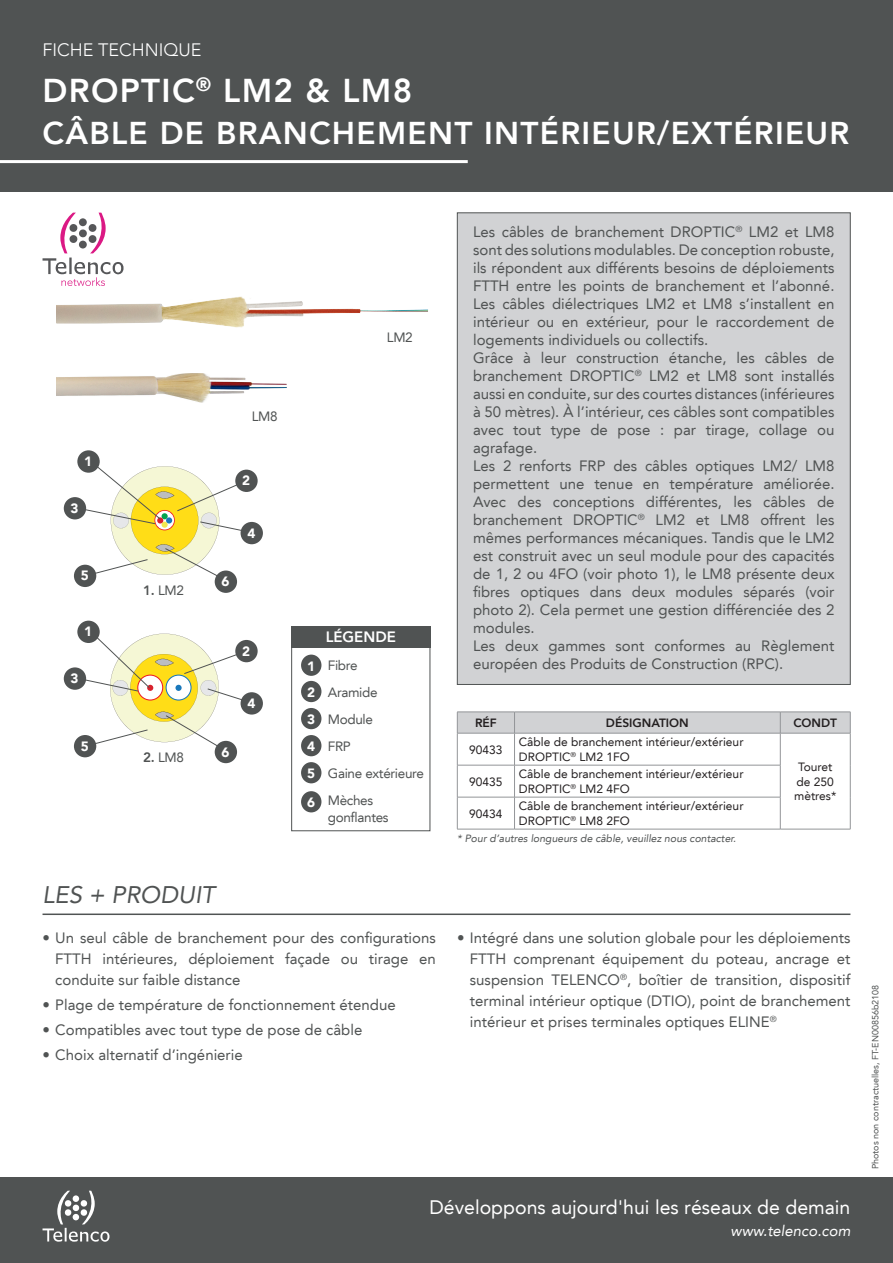
<style>
.page{position:relative;width:893px;height:1263px;background:#fff}
.page>*{position:absolute;margin:0;border:0;box-sizing:border-box;transform-origin:0 0}
.t1{font:800 33px "Avenir LT";letter-spacing:.04em;color:#fff}
.t2{font:800 31.5px "Avenir LT";letter-spacing:.04em;color:#fff}
.t3{font:italic 24px "Avenir LT";color:#505353}
.t4{font:19.5px "Avenir LT";color:#fff}
.t5{font:300 18px "Avenir LT";color:#fff}
.t6{font:15px/18px "Avenir LT";color:#505353;text-align:justify}
.t7{font:italic 15px "Avenir LT";color:#fff}
.t8{font:800 15px "Avenir LT";color:#fff}
.t9{font:13.5px/27px "Avenir LT";letter-spacing:-.025em;color:#505353}
.t10{font:900 13.5px/26.8px "Avenir 95";color:#fff;text-align:justify}
.t11{font:12px/14.4px "Avenir LT";color:#231f20}
.t12{font:800 12px "Avenir LT";color:#231f20}
.t13{font:italic 10.5px "Avenir LT";color:#505353}
.t14{font:9px "Avenir LT";color:#505353}
.s1{font-weight:800}
</style>
<div class="page">
<div style="left:0;top:1178px;width:893px;height:85px;background:#505353"></div>
<div style="left:0;top:0;width:893px;height:191px;background:#505353"></div>
<hr style="left:0;top:160px;width:468px;height:3px;background:#fff">
<img style="left:56px;top:296px;width:372px;height:32px">
<img style="left:57px;top:373px;width:230px;height:30px">
<hr style="left:43px;top:913px;width:807px;height:2px;background:#505353">
<svg style="left:43px;top:1191px;width:67px;height:51px"></svg>
<div style="left:457px;top:212px;width:394px;height:473px;background:#d1d2d4"></div>
<svg style="left:457px;top:712px;width:394px;height:21px;background:#cecfd1"></svg>
<hr style="left:457px;top:733px;width:57px;height:1px;background:#939598">
<hr style="left:457px;top:733px;width:1px;height:32px;background:#939598">
<hr style="left:514px;top:733px;width:266px;height:1px;background:#939598">
<hr style="left:514px;top:733px;width:1px;height:32px;background:#939598">
<hr style="left:780px;top:733px;width:70px;height:1px;background:#939598">
<hr style="left:780px;top:733px;width:1px;height:32px;background:#939598">
<hr style="left:850px;top:733px;width:1px;height:32px;background:#939598">
<hr style="left:457px;top:765px;width:1px;height:32px;background:#939598">
<hr style="left:514px;top:765px;width:1px;height:32px;background:#939598">
<hr style="left:780px;top:765px;width:1px;height:32px;background:#939598">
<hr style="left:850px;top:765px;width:1px;height:32px;background:#939598">
<hr style="left:457px;top:797px;width:1px;height:32px;background:#939598">
<hr style="left:514px;top:797px;width:1px;height:32px;background:#939598">
<hr style="left:780px;top:797px;width:1px;height:32px;background:#939598">
<hr style="left:850px;top:797px;width:1px;height:32px;background:#939598">
<hr style="left:457px;top:765px;width:57px;height:1px;background:#939598">
<hr style="left:457px;top:797px;width:57px;height:1px;background:#939598">
<hr style="left:457px;top:829px;width:57px;height:1px;background:#939598">
<hr style="left:514px;top:765px;width:266px;height:1px;background:#939598">
<hr style="left:514px;top:797px;width:266px;height:1px;background:#939598">
<hr style="left:514px;top:829px;width:266px;height:1px;background:#939598">
<hr style="left:780px;top:829px;width:70px;height:1px;background:#939598">
<svg style="left:43px;top:213px;width:81px;height:73px"></svg>
<div style="left:291px;top:626px;width:139px;height:21px;background:#505353"></div>
<div style="left:291px;top:626px;width:139px;height:205px;border:1px solid #505353"></div>
<div style="left:301px;top:655px;width:20px;height:21px;background:#505353;border-radius:50%"></div>
<div style="left:301px;top:681px;width:20px;height:21px;background:#505353;border-radius:50%"></div>
<div style="left:301px;top:708px;width:20px;height:21px;background:#505353;border-radius:50%"></div>
<div style="left:301px;top:735px;width:20px;height:21px;background:#505353;border-radius:50%"></div>
<div style="left:301px;top:762px;width:20px;height:21px;background:#505353;border-radius:50%"></div>
<div style="left:301px;top:791px;width:20px;height:21px;background:#505353;border-radius:50%"></div>
<svg style="left:74px;top:466px;width:178px;height:112px"></svg>
<div style="left:77px;top:450px;width:23px;height:23px;background:#505353;border-radius:50%"></div>
<div style="left:235px;top:470px;width:23px;height:22px;background:#505353;border-radius:50%"></div>
<div style="left:64px;top:497px;width:22px;height:22px;background:#505353;border-radius:50%"></div>
<div style="left:241px;top:522px;width:22px;height:22px;background:#505353;border-radius:50%"></div>
<div style="left:74px;top:565px;width:22px;height:22px;background:#505353;border-radius:50%"></div>
<div style="left:215px;top:570px;width:22px;height:23px;background:#505353;border-radius:50%"></div>
<svg style="left:76px;top:633px;width:176px;height:116px"></svg>
<div style="left:77px;top:621px;width:23px;height:22px;background:#505353;border-radius:50%"></div>
<div style="left:235px;top:640px;width:23px;height:22px;background:#505353;border-radius:50%"></div>
<div style="left:64px;top:667px;width:22px;height:23px;background:#505353;border-radius:50%"></div>
<div style="left:241px;top:692px;width:22px;height:22px;background:#505353;border-radius:50%"></div>
<div style="left:74px;top:735px;width:22px;height:22px;background:#505353;border-radius:50%"></div>
<div style="left:215px;top:741px;width:22px;height:22px;background:#505353;border-radius:50%"></div>
<p class="t5" style="left:43px;top:39px;width:161px">FICHE TECHNIQUE</p>
<h1 class="t1" style="left:43px;top:71px;width:371px">DROPTIC<sup>®</sup> LM2 &amp; LM8</h1>
<h2 class="t2" style="left:43px;top:115px;width:808px">CÂBLE DE BRANCHEMENT INTÉRIEUR/EXTÉRIEUR</h2>
<p class="t10" style="left:84px;top:448px;width:9px">1</p>
<p class="t10" style="left:71px;top:495px;width:9px">3</p>
<p class="t10" style="left:81px;top:562px;width:9px">5</p>
<p class="t10" style="left:84px;top:618px;width:9px">1</p>
<p class="t10" style="left:71px;top:665px;width:9px">3</p>
<p class="t10" style="left:81px;top:732px;width:9px">5</p>
<p class="t9" style="left:143px;top:577px;width:42px"><span class="s1">1.</span> LM2</p>
<p class="t9" style="left:143px;top:744px;width:42px"><span class="s1">2.</span> LM8</p>
<p class="t9" style="left:252px;top:402px;width:27px">LM8</p>
<p class="t10" style="left:242px;top:467px;width:9px">2</p>
<p class="t10" style="left:221px;top:568px;width:9px">6</p>
<p class="t10" style="left:247px;top:519px;width:9px">4</p>
<p class="t10" style="left:242px;top:637px;width:9px">2</p>
<p class="t10" style="left:221px;top:738px;width:9px">6</p>
<p class="t10" style="left:247px;top:690px;width:9px">4</p>
<p class="t9" style="left:387px;top:324px;width:27px">LM2</p>
<p class="t10" style="left:307px;top:652px;width:9px">1<br>2<br>3<br>4<br>5</p>
<p class="t10" style="left:307px;top:789px;width:9px">6</p>
<p class="t8" style="left:326px;top:628px;width:72px">LÉGENDE</p>
<p class="t9" style="left:328px;top:652px;width:97px">Fibre<br>Aramide<br>Module<br>FRP<br>Gaine extérieure<br>Mèches</p>
<p class="t9" style="left:328px;top:803px;width:62px">gonflantes</p>
<h3 class="t3" style="left:43px;top:880px;width:174px">LES + PRODUIT</h3>
<p class="t6" style="left:55px;top:927px;width:382px;line-height:21px;text-indent:-13px">• Un seul câble de branchement pour des configurations FTTH intérieures, déploiement façade ou tirage en conduite sur faible distance</p>
<p class="t6" style="left:43px;top:996px;width:355px">• Plage de température de fonctionnement étendue</p>
<p class="t6" style="left:43px;top:1021px;width:321px">• Compatibles avec tout type de pose de câble</p>
<p class="t6" style="left:43px;top:1046px;width:202px">• Choix alternatif d’ingénierie</p>
<p class="t6" style="left:473px;top:223px;width:363px;text-align:left">Les câbles de branchement DROPTIC<sup>®</sup> LM2 et LM8 sont des solutions modulables. De conception robuste, ils répondent aux différents besoins de déploiements FTTH entre les points de branchement et l’abonné.<br>Les câbles diélectriques LM2 et LM8 s’installent en intérieur ou en extérieur, pour le raccordement de logements individuels ou collectifs.<br>Grâce à leur construction étanche, les câbles de branchement DROPTIC<sup>®</sup> LM2 et LM8 sont installés aussi en conduite, sur des courtes distances (inférieures à 50 mètres). À l’intérieur, ces câbles sont compatibles avec tout type de pose : par tirage, collage ou agrafage.<br>Les 2 renforts FRP des câbles optiques LM2/ LM8 permettent une tenue en température améliorée.<br>Avec des conceptions différentes, les câbles de branchement DROPTIC<sup>®</sup> LM2 et LM8 offrent les mêmes performances mécaniques. Tandis que le LM2 est construit avec un seul module pour des capacités de 1, 2 ou 4FO (voir photo 1), le LM8 présente deux fibres optiques dans deux modules séparés (voir photo 2). Cela permet une gestion différenciée des 2 modules.<br>Les deux gammes sont conformes au Règlement européen des Produits de Construction (RPC).</p>
<p class="t12" style="left:475px;top:716px;width:23px">RÉF</p>
<p class="t12" style="left:606px;top:716px;width:84px">DÉSIGNATION</p>
<p class="t12" style="left:793px;top:716px;width:45px">CONDT</p>
<p class="t11" style="left:469px;top:742px;width:35px">90433</p>
<p class="t11" style="left:519px;top:735px;width:226px">Câble de branchement intérieur/extérieur<br>DROPTIC<sup>®</sup> LM2 1FO</p>
<p class="t11" style="left:794px;top:760px;width:44px;text-align:center">Touret de 250 mètres*</p>
<p class="t11" style="left:469px;top:774px;width:35px">90435</p>
<p class="t11" style="left:519px;top:767px;width:226px">Câble de branchement intérieur/extérieur<br>DROPTIC<sup>®</sup> LM2 4FO</p>
<p class="t11" style="left:469px;top:806px;width:35px">90434</p>
<p class="t11" style="left:519px;top:799px;width:226px">Câble de branchement intérieur/extérieur<br>DROPTIC<sup>®</sup> LM8 2FO</p>
<p class="t13" style="left:457px;top:832px;width:281px">* Pour d’autres longueurs de câble, veuillez nous contacter.</p>
<p class="t6" style="left:470px;top:927px;width:382px;line-height:21px;text-indent:-13px">• Intégré dans une solution globale pour les déploiements FTTH comprenant équipement du poteau, ancrage et suspension TELENCO<sup>®</sup>, boîtier de transition, dispositif terminal intérieur optique (DTIO), point de branchement intérieur et prises terminales optiques ELINE<sup>®</sup></p>
<h3 class="t4" style="left:429px;top:1196px;width:422px">Développons aujourd'hui les réseaux de demain</h3>
<p class="t7" style="left:731px;top:1222px;width:121px">www.telenco.com</p>
<p class="t14" style="left:870px;top:1169px;width:186px;rotate:-90deg">Photos non contractuelles, FT-EN00856b2108</p>
</div>
